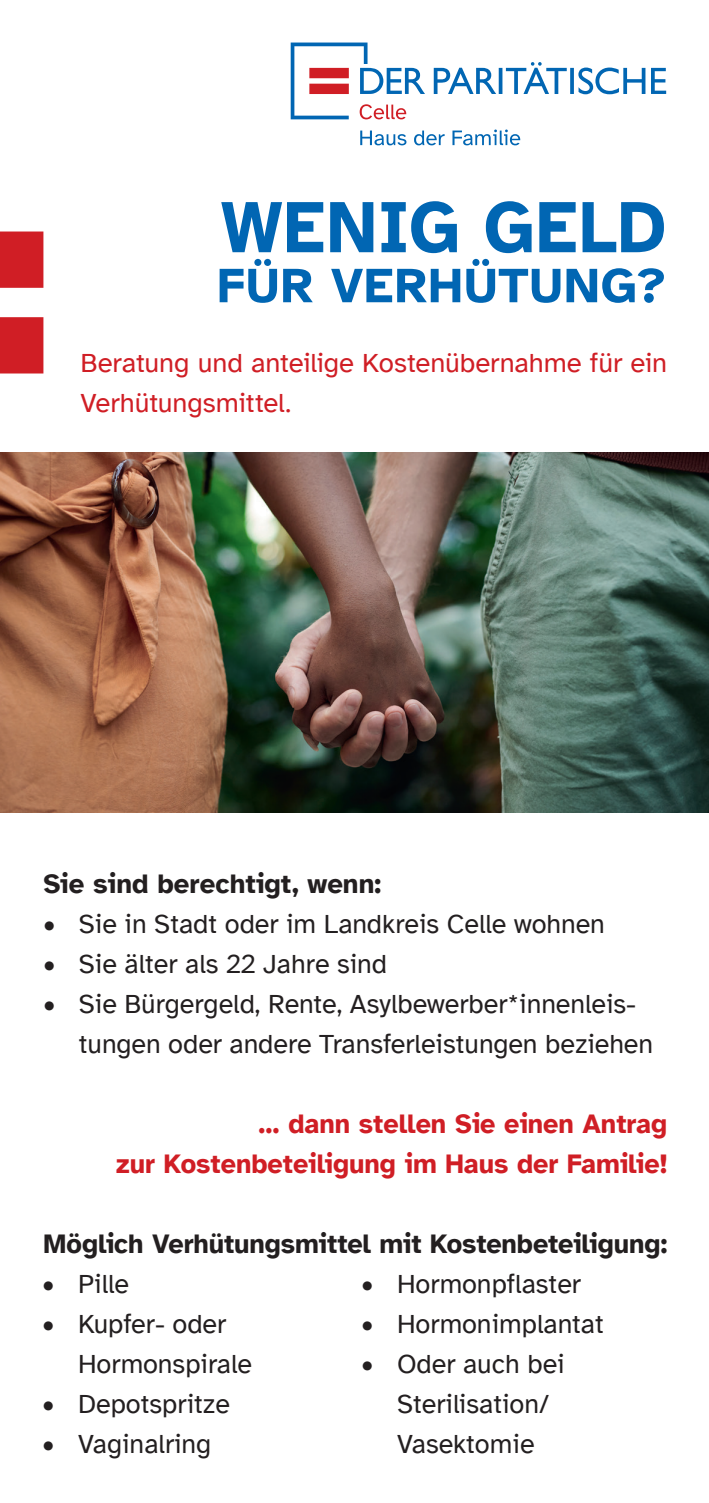
<style>
.page{position:relative;width:709px;height:1503px;background:#fff}
.page>*{position:absolute;margin:0;border:0;box-sizing:border-box;transform-origin:0 0}
.t1{font:700 75px "Atkinson Hyperlegible";letter-spacing:.015em;color:#0166b3;scale:.94 1}
.t2{font:700 50px "Atkinson Hyperlegible";letter-spacing:.025em;color:#0166b3}
.t3{font:27.5px/40px "Atkinson Hyperlegible";color:#231f20}
.t4{font:700 27.5px "Atkinson Hyperlegible";letter-spacing:-.005em;color:#231f20}
.t5{font:700 27.5px/40px "Atkinson Hyperlegible";color:#d01e25;text-align:right}
.t6{font:27.5px/40px "Atkinson Hyperlegible";letter-spacing:-.005em;color:#d01e25}
</style>
<div class="page">
<svg style="left:0;top:231px;width:43px;height:142px"></svg>
<img style="left:0;top:452px;width:709px;height:360px">
<svg style="left:291px;top:43px;width:375px;height:76px"></svg>
<svg style="left:360px;top:129px;width:160px;height:16px"></svg>
<h1 class="t1" style="left:220px;top:183px;width:476px">WENIG GELD</h1>
<h2 class="t2" style="left:217px;top:256px;width:450px">FÜR VERHÜTUNG?</h2>
<p class="t6" style="left:80px;top:343px;width:588px">Beratung und anteilige Kostenübernahme für ein<br>Verhütungsmittel.</p>
<p class="t4" style="left:43px;top:867px;width:339px">Sie sind berechtigt, wenn:</p>
<p class="t3" style="left:43px;top:903px;width:563px">• Sie in Stadt oder im Landkreis Celle wohnen</p>
<p class="t3" style="left:43px;top:943px;width:345px">• Sie älter als 22 Jahre sind</p>
<p class="t3" style="left:79px;top:983px;width:576px;text-indent:-35px">• Sie Bürgergeld, Rente, Asylbewerber*innenleis&shy;tungen oder andere Transferleistungen beziehen</p>
<p class="t5" style="left:116px;top:1103px;width:553px">… dann stellen Sie einen Antrag<br>zur Kostenbeteiligung im Haus der Familie!</p>
<p class="t4" style="left:43px;top:1227px;width:625px">Möglich Verhütungsmittel mit Kostenbeteiligung:</p>
<p class="t3" style="left:43px;top:1263px;width:88px">• Pille</p>
<p class="t3" style="left:78px;top:1303px;width:175px;text-indent:-35px">• Kupfer- oder<br>Hormonspirale</p>
<p class="t3" style="left:43px;top:1383px;width:189px">• Depotspritze</p>
<p class="t3" style="left:43px;top:1423px;width:170px">• Vaginalring</p>
<p class="t3" style="left:361px;top:1263px;width:221px">• Hormonpflaster</p>
<p class="t3" style="left:361px;top:1303px;width:244px">• Hormonimplantat</p>
<p class="t3" style="left:397px;top:1343px;width:169px;text-indent:-35px">• Oder auch bei<br>Sterilisation/<br>Vasektomie</p>
</div>
